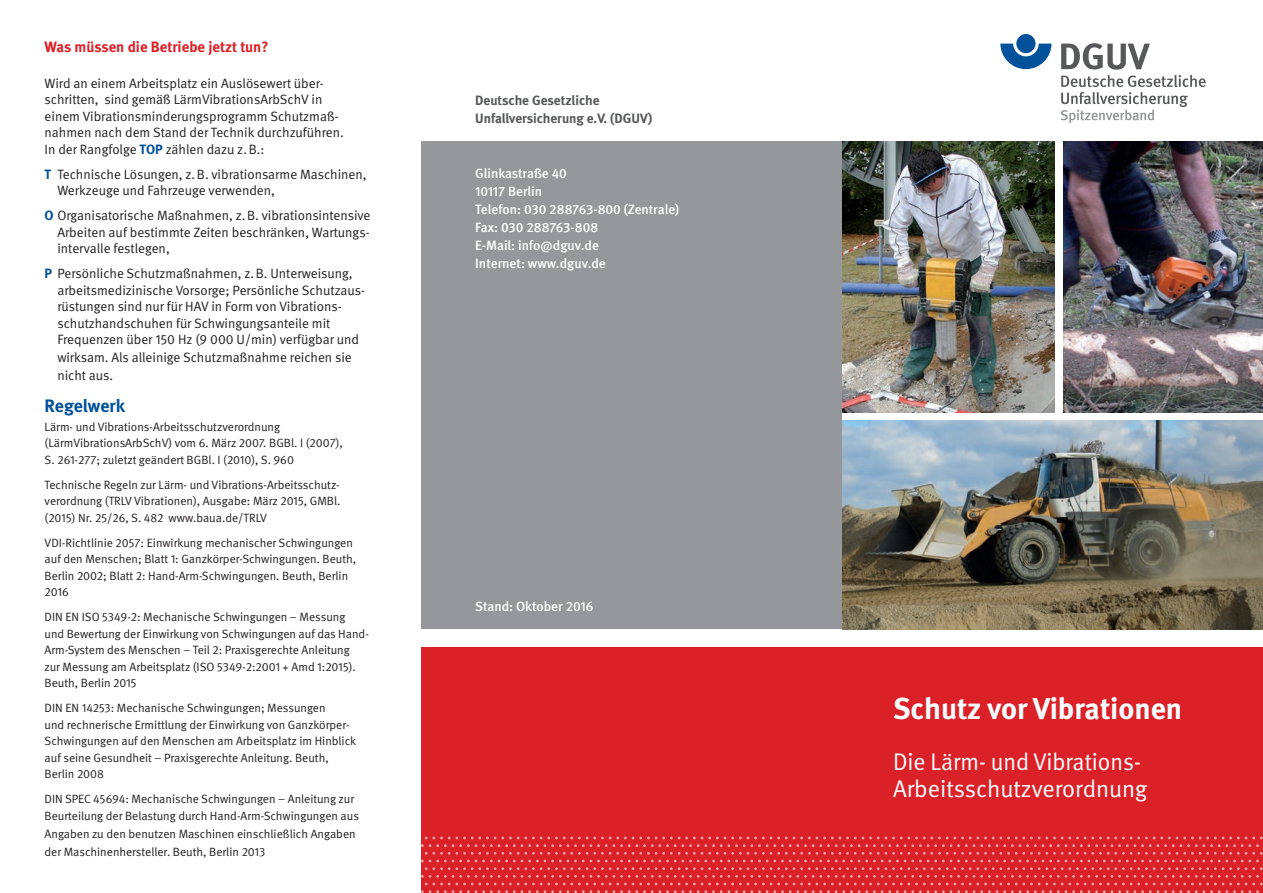
<style>
.page{position:relative;width:1263px;height:893px;background:#fff}
.page>*{position:absolute;margin:0;border:0;box-sizing:border-box;transform-origin:0 0}
.t1{font:700 30px "DGUV Meta";color:#fff}
.t2{font:24px/27px "DGUV Meta";color:#fff}
.t3{font:700 18px "DGUV Meta";color:#01519b}
.t4{font:700 15px "DGUV Meta";color:#da2128}
.t5{font:13.5px/16.5px "DGUV Meta";color:#231f20}
.t6{font:500 13.5px/18.1px "DGUV Meta";color:#fff}
.t7{font:700 13.5px/18.1px "DGUV Meta";color:#57585a}
.t8{font:12px/16.5px "DGUV Meta";color:#231f20}
.s1{font-weight:700;color:#01529c}
</style>
<div class="page">
<div style="left:421px;top:141px;width:421px;height:488px;background:#95979a"></div>
<img style="left:842px;top:141px;width:212px;height:271px">
<svg style="left:1000px;top:44px;width:51px;height:25px"></svg>
<div style="left:1016px;top:34px;width:19px;height:19px;background:#01519b;border-radius:50%"></div>
<svg style="left:1061px;top:43px;width:144px;height:80px"></svg>
<div style="left:421px;top:647px;width:842px;height:246px;background:#da2128"></div>
<svg style="left:421px;top:837px;width:842px;height:56px"></svg>
<img style="left:842px;top:421px;width:421px;height:208px">
<img style="left:1063px;top:141px;width:200px;height:271px">
<p class="t4" style="left:45px;top:37px;width:225px">Was müssen die Betriebe jetzt tun?</p>
<p class="t5" style="left:45px;top:75px;width:301px">Wird an einem Arbeitsplatz ein Auslösewert über&shy;schritten, sind gemäß LärmVibrationsArbSchV in einem Vibrationsminderungsprogramm Schutzmaß&shy;nahmen nach dem Stand der Technik durchzuführen.<br>In der Rangfolge <span class="s1">TOP</span> zählen dazu z.B.:</p>
<p class="t5" style="left:57px;top:166px;width:311px;text-indent:-13px"><span class="s1">T</span> Technische Lösungen, z.B. vibrationsarme Maschinen,<br>Werkzeuge und Fahrzeuge verwenden,</p>
<p class="t5" style="left:57px;top:208px;width:315px;text-align:justify;text-indent:-13px"><span class="s1">O</span> Organisatorische Maßnahmen, z.B. vibrationsintensive Arbeiten auf bestimmte Zeiten beschränken, Wartungs&shy;intervalle festlegen,</p>
<p class="t5" style="left:57px;top:266px;width:309px;text-indent:-13px"><span class="s1">P</span> Persönliche Schutzmaßnahmen, z.B. Unterweisung, arbeitsmedizinische Vorsorge; Persönliche Schutzaus&shy;rüstungen sind nur für HAV in Form von Vibrations&shy;schutzhandschuhen für Schwingungsanteile mit Frequenzen über 150 Hz (9 000 U/min) verfügbar und</p>
<p class="t5" style="left:57px;top:349px;width:296px;line-height:18.1px">wirksam. Als alleinige Schutzmaßnahme reichen sie nicht aus.</p>
<h3 class="t3" style="left:45px;top:395px;width:82px">Regelwerk</h3>
<p class="t8" style="left:45px;top:418px;width:300px">Lärm- und Vibrations-Arbeitsschutzverordnung (LärmVibrationsArbSchV) vom 6. März 2007. BGBl. I (2007),<br>S. 261-277; zuletzt geändert BGBl. I (2010), S. 960</p>
<p class="t8" style="left:45px;top:476px;width:297px;text-align:justify">Technische Regeln zur Lärm- und Vibrations-Arbeitsschutz&shy;verordnung (TRLV Vibrationen), Ausgabe: März 2015, GMBl. (2015) Nr. 25/26, S. 482 www.baua.de/TRLV</p>
<p class="t8" style="left:45px;top:534px;width:313px">VDI-Richtlinie 2057: Einwirkung mechanischer Schwingungen auf den Menschen; Blatt 1: Ganzkörper-Schwingungen. Beuth, Berlin 2002; Blatt 2: Hand-Arm-Schwingungen. Beuth, Berlin 2016</p>
<p class="t8" style="left:45px;top:609px;width:326px">DIN EN ISO 5349-2: Mechanische Schwingungen – Messung<br>und Bewertung der Einwirkung von Schwingungen auf das Hand-Arm-System des Menschen – Teil 2: Praxisgerechte Anleitung<br>zur Messung am Arbeitsplatz (ISO 5349-2:2001 + Amd 1:2015).<br>Beuth, Berlin 2015</p>
<p class="t8" style="left:45px;top:700px;width:313px">DIN EN 14253: Mechanische Schwingungen; Messungen<br>und rechnerische Ermittlung der Einwirkung von Ganzkörper-Schwingungen auf den Menschen am Arbeitsplatz im Hinblick auf seine Gesundheit – Praxisgerechte Anleitung. Beuth, Berlin 2008</p>
<p class="t8" style="left:45px;top:791px;width:316px">DIN SPEC 45694: Mechanische Schwingungen – Anleitung zur<br>Beurteilung der Belastung durch Hand-Arm-Schwingungen aus</p>
<p class="t8" style="left:45px;top:825px;width:313px;line-height:18px">Angaben zu den benutzen Maschinen einschließlich Angaben der Maschinenhersteller. Beuth, Berlin 2013</p>
<p class="t7" style="left:475px;top:92px;width:179px">Deutsche Gesetzliche<br>Unfallversicherung e.V. (DGUV)</p>
<p class="t6" style="left:475px;top:164px;width:206px">Glinkastraße 40<br>10117 Berlin<br>Telefon: 030 288763-800 (Zentrale)<br>Fax: 030 288763-808<br>E-Mail: info@dguv.de<br>Internet: www.dguv.de</p>
<p class="t6" style="left:475px;top:598px;width:120px">Stand: Oktober 2016</p>
<h1 class="t1" style="left:893px;top:691px;width:291px">Schutz vor Vibrationen</h1>
<h2 class="t2" style="left:893px;top:749px;width:256px">Die Lärm- und Vibrations-<br>Arbeitsschutzverordnung</h2>
</div>
